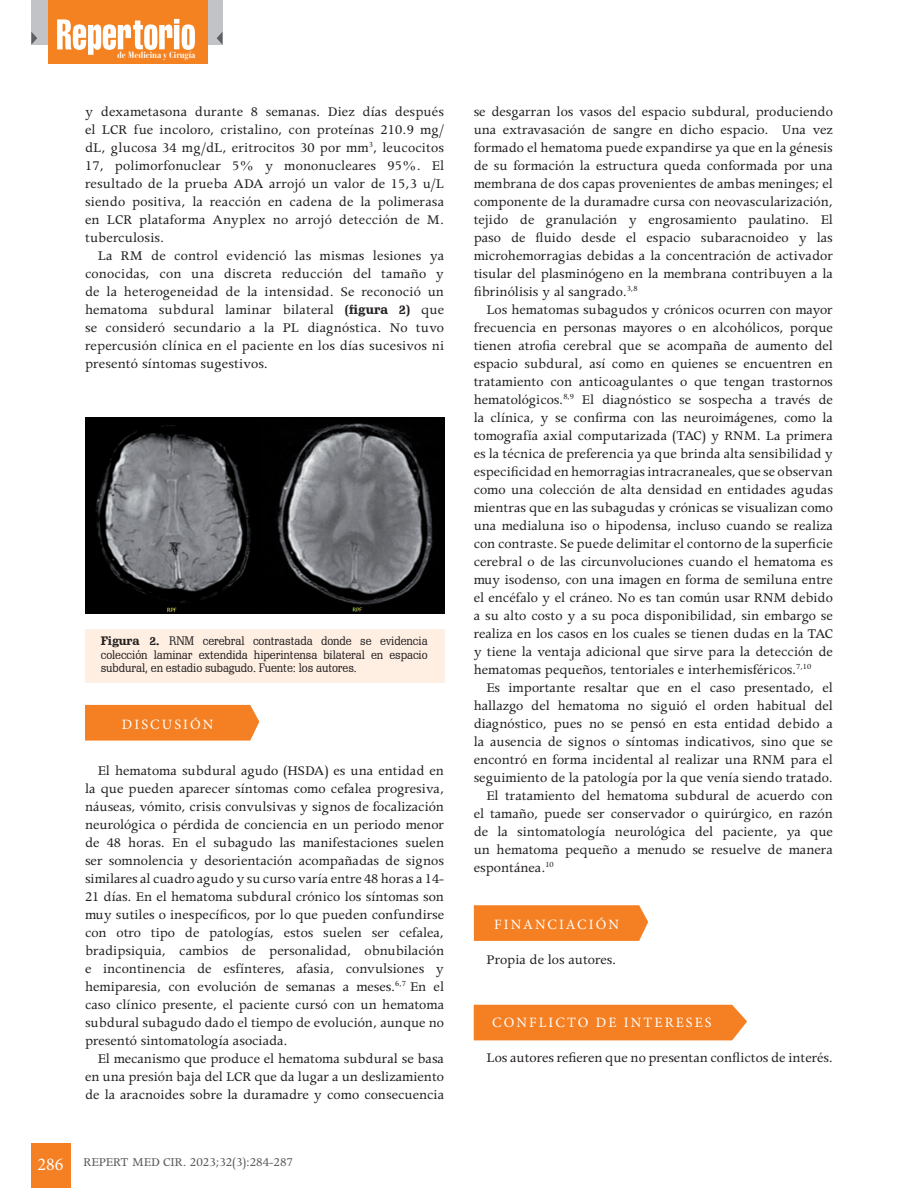
<style>
.page{position:relative;width:918px;height:1188px;background:#fff}
.page>*{position:absolute;margin:0;border:0;box-sizing:border-box;transform-origin:0 0}
.Estilo_de_párrafo_1{font:15px/18px "Apollo MT Std";color:#231f20;text-align:justify}
.t1{font:14.25px "Minion Pro";letter-spacing:.15em;color:#fff}
.t2{font:13.5px "Apollo MT Std";color:#57585a}
.t3{font:12px/13.5px "Schadow BT";letter-spacing:-.01em;color:#231f20;text-align:justify}
.t4{font:700 condensed 9px "Bauer Bodoni Std";color:#fff}
.s1{font-family:"Schadow BT";font-weight:700;font-size:12.75px}
.s2{font-weight:700}
.s3{font-family:"Minion Pro";font-size:18px;color:#fff}
</style>
<div class="page">
<div style="left:31px;top:0;width:192px;height:45px;background:#c2c3c6"></div>
<div style="left:48px;top:0;width:159px;height:64px;background:#f58220"></div>
<svg style="left:57px;top:19px;width:138px;height:36px"></svg>
<svg style="left:31px;top:32px;width:6px;height:13px"></svg>
<svg style="left:217px;top:32px;width:6px;height:13px"></svg>
<div style="left:31px;top:1143px;width:39px;height:45px;background:#f58023"></div>
<div style="left:85px;top:705px;width:174px;height:36px;background:#f58023"></div>
<div style="left:85px;top:629px;width:359px;height:53px;background:#feefe2"></div>
<img style="left:85px;top:418px;width:359px;height:196px">
<svg style="left:474px;top:905px;width:174px;height:36px;background:#f5842a"></svg>
<div style="left:474px;top:1005px;width:273px;height:35px;background:#f58023"></div>
<p class="t4" style="left:117px;top:50px;width:80px">de Medicina y Cirugía</p>
<p class="Estilo_de_párrafo_1" style="left:85px;top:104px;width:361px">y dexametasona durante 8 semanas. Diez días después el LCR fue incoloro, cristalino, con proteínas 210.9 mg/ dL, glucosa 34 mg/dL, eritrocitos 30 por mm<sup>3</sup>, leucocitos 17, polimorfonuclear 5% y mononucleares 95%. El resultado de la prueba ADA arrojó un valor de 15,3 u/L siendo positiva, la reacción en cadena de la polimerasa en LCR plataforma Anyplex no arrojó detección de M. tuberculosis.</p>
<p class="Estilo_de_párrafo_1" style="left:85px;top:248px;width:361px;text-indent:13px">La RM de control evidenció las mismas lesiones ya conocidas, con una discreta reducción del tamaño y de la heterogeneidad de la intensidad. Se reconoció un hematoma subdural laminar bilateral <span class="s1">(figura 2)</span> que se consideró secundario a la PL diagnóstica. No tuvo repercusión clínica en el paciente en los días sucesivos ni presentó síntomas sugestivos.</p>
<p class="t3" style="left:101px;top:634px;width:328px"><span class="s2">Figura 2.</span> RNM cerebral contrastada donde se evidencia colección laminar extendida hiperintensa bilateral en espacio subdural, en estadio subagudo. Fuente: los autores.</p>
<p class="t1" style="left:122px;top:714px;width:93px">DISCUSIÓN</p>
<p class="Estilo_de_párrafo_1" style="left:85px;top:763px;width:361px;text-indent:13px">El hematoma subdural agudo (HSDA) es una entidad en la que pueden aparecer síntomas como cefalea progresiva, náuseas, vómito, crisis convulsivas y signos de focalización neurológica o pérdida de conciencia en un periodo menor de 48 horas. En el subagudo las manifestaciones suelen ser somnolencia y desorientación acompañadas de signos similares al cuadro agudo y su curso varía entre 48 horas a 14- 21 días. En el hematoma subdural crónico los síntomas son muy sutiles o inespecíficos, por lo que pueden confundirse con otro tipo de patologías, estos suelen ser cefalea, bradipsiquia, cambios de personalidad, obnubilación e incontinencia de esfínteres, afasia, convulsiones y hemiparesia, con evolución de semanas a meses.<sup>6,7</sup> En el caso clínico presente, el paciente cursó con un hematoma subdural subagudo dado el tiempo de evolución, aunque no presentó sintomatología asociada.</p>
<p class="Estilo_de_párrafo_1" style="left:85px;top:1051px;width:361px;text-indent:13px">El mecanismo que produce el hematoma subdural se basa en una presión baja del LCR que da lugar a un deslizamiento de la aracnoides sobre la duramadre y como consecuencia</p>
<p class="t2" style="left:38px;top:1155px;width:257px"><span class="s3">286</span> REPERT MED CIR. 2023;32(3):284-287</p>
<p class="Estilo_de_párrafo_1" style="left:474px;top:104px;width:361px">se desgarran los vasos del espacio subdural, produciendo una extravasación de sangre en dicho espacio. Una vez formado el hematoma puede expandirse ya que en la génesis de su formación la estructura queda conformada por una membrana de dos capas provenientes de ambas meninges; el componente de la duramadre cursa con neovascularización, tejido de granulación y engrosamiento paulatino. El paso de fluido desde el espacio subaracnoideo y las microhemorragias debidas a la concentración de activador tisular del plasminógeno en la membrana contribuyen a la fibrinólisis y al sangrado.<sup>3,8</sup></p>
<p class="Estilo_de_párrafo_1" style="left:474px;top:302px;width:361px;text-indent:13px">Los hematomas subagudos y crónicos ocurren con mayor frecuencia en personas mayores o en alcohólicos, porque tienen atrofia cerebral que se acompaña de aumento del espacio subdural, así como en quienes se encuentren en tratamiento con anticoagulantes o que tengan trastornos hematológicos.<sup>8,9</sup> El diagnóstico se sospecha a través de la clínica, y se confirma con las neuroimágenes, como la tomografía axial computarizada (TAC) y RNM. La primera es la técnica de preferencia ya que brinda alta sensibilidad y especificidad en hemorragias intracraneales, que se observan como una colección de alta densidad en entidades agudas mientras que en las subagudas y crónicas se visualizan como una medialuna iso o hipodensa, incluso cuando se realiza con contraste. Se puede delimitar el contorno de la superficie cerebral o de las circunvoluciones cuando el hematoma es muy isodenso, con una imagen en forma de semiluna entre el encéfalo y el cráneo. No es tan común usar RNM debido a su alto costo y a su poca disponibilidad, sin embargo se realiza en los casos en los cuales se tienen dudas en la TAC y tiene la ventaja adicional que sirve para la detección de hematomas pequeños, tentoriales e interhemisféricos.<sup>7,10</sup></p>
<p class="Estilo_de_párrafo_1" style="left:474px;top:680px;width:361px;text-indent:13px">Es importante resaltar que en el caso presentado, el hallazgo del hematoma no siguió el orden habitual del diagnóstico, pues no se pensó en esta entidad debido a la ausencia de signos o síntomas indicativos, sino que se encontró en forma incidental al realizar una RNM para el seguimiento de la patología por la que venía siendo tratado.</p>
<p class="Estilo_de_párrafo_1" style="left:474px;top:788px;width:361px;text-indent:13px">El tratamiento del hematoma subdural de acuerdo con el tamaño, puede ser conservador o quirúrgico, en razón de la sintomatología neurológica del paciente, ya que un hematoma pequeño a menudo se resuelve de manera espontánea.<sup>10</sup></p>
<p class="t1" style="left:494px;top:915px;width:126px">FINANCIACIÓN</p>
<p class="Estilo_de_párrafo_1" style="left:487px;top:951px;width:131px">Propia de los autores.</p>
<p class="t1" style="left:492px;top:1012px;width:221px">CONFLICTO DE INTERESES</p>
<p class="Estilo_de_párrafo_1" style="left:487px;top:1050px;width:348px">Los autores refieren que no presentan conflictos de interés.</p>
</div>
